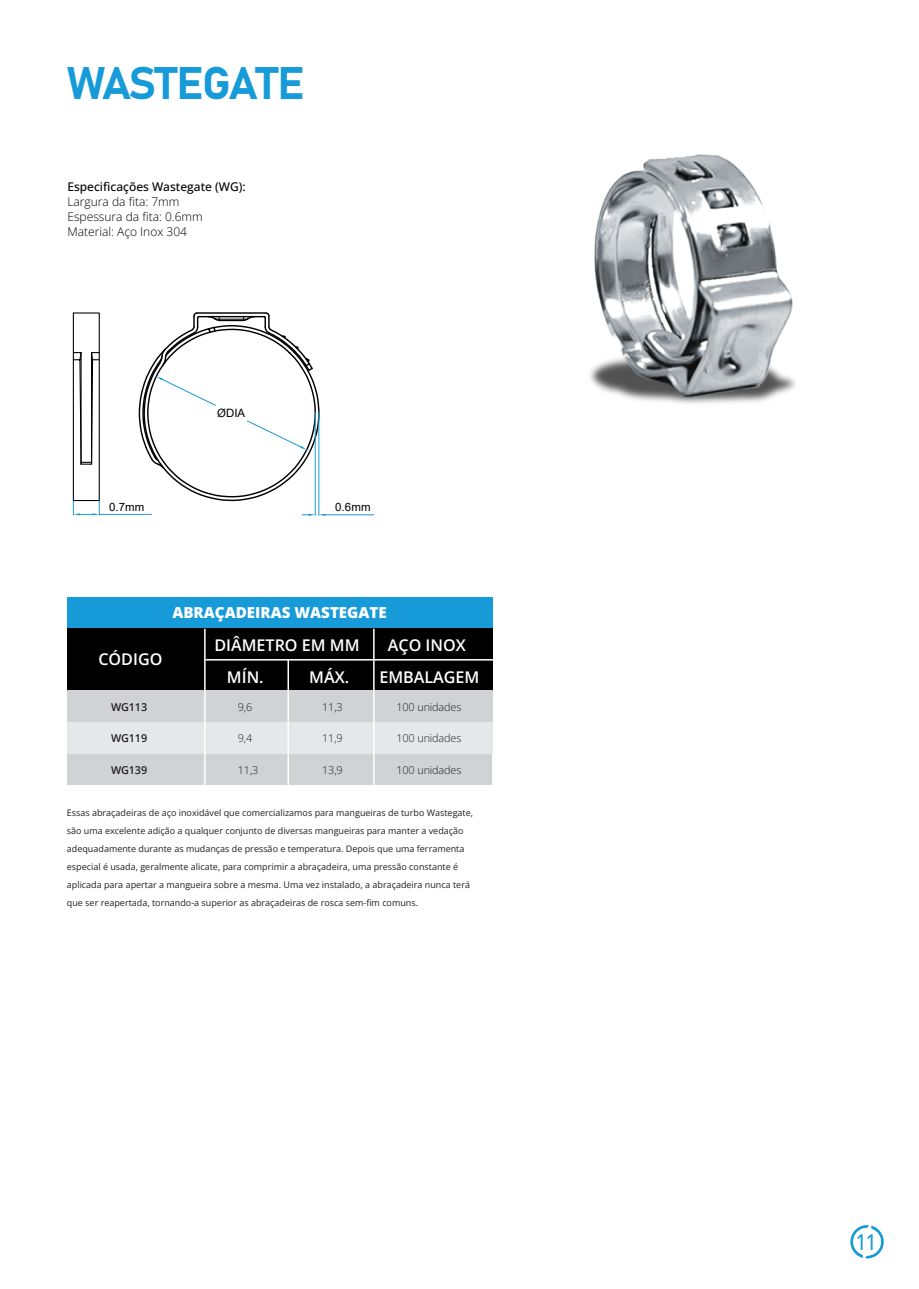
<style>
.page{position:relative;width:919px;height:1289px;background:#fff}
.page>*{position:absolute;margin:0;border:0;box-sizing:border-box;transform-origin:0 0}
.t1{font:45px "Bahnschrift";letter-spacing:-.035em;color:#179bd8}
.t2{font:500 21.9px "Open Sans";color:#179bd8;scale:.86 1}
.t3{font:600 16.05px/31.8px "Open Sans";color:#fff}
.t4{font:800 15.15px "Open Sans";color:#fff}
.t5{font:300 12px/15px "Open Sans";color:#000001}
.t6{font:500 12px "Open Sans";color:#000001}
.t7{font:11.4px "Arial";letter-spacing:.005em;color:#000001}
.t8{font:300 10.8px "Open Sans";letter-spacing:-.01em;color:#231f20}
.t9{font:600 10.8px "Open Sans";letter-spacing:-.01em;color:#231f20}
.t10{font:9px/18px "Open Sans";color:#231f20}
</style>
<div class="page">
<div style="left:67px;top:597px;width:425px;height:31px;background:#179bd8"></div>
<div style="left:67px;top:628px;width:425px;height:62px;background:#000001"></div>
<div style="left:67px;top:690px;width:425px;height:31px;background:#d1d2d4"></div>
<div style="left:67px;top:753px;width:424px;height:31px;background:#d1d2d4"></div>
<div style="left:67px;top:722px;width:425px;height:31px;background:#e6e7e9"></div>
<hr style="left:204px;top:628px;width:1px;height:159px;background:#fff">
<hr style="left:205px;top:659px;width:289px;height:1px;background:#fff">
<hr style="left:373px;top:628px;width:1px;height:159px;background:#fff">
<hr style="left:287px;top:659px;width:2px;height:128px;background:#fff">
<hr style="left:99px;top:514px;width:53px;height:1px;background:#199ad7">
<svg style="left:72px;top:312px;width:28px;height:203px"></svg>
<hr style="left:315px;top:412px;width:1px;height:103px;background:#199ad7">
<hr style="left:318px;top:412px;width:1px;height:103px;background:#199ad7">
<hr style="left:325px;top:514px;width:49px;height:1px;background:#199ad7">
<svg style="left:302px;top:513px;width:23px;height:3px"></svg>
<svg style="left:138px;top:312px;width:182px;height:190px"></svg>
<img style="left:590px;top:154px;width:206px;height:250px">
<svg style="left:850px;top:1225px;width:33px;height:33px"></svg>
<div style="left:853px;top:1227px;width:27px;height:28px;background:#fff;border-radius:50%"></div>
<h1 class="t1" style="left:67px;top:49px;width:239px">WASTEGATE</h1>
<h3 class="t6" style="left:67px;top:178px;width:180px">Especificações Wastegate (WG):</h3>
<h3 class="t5" style="left:67px;top:194px;width:137px">Largura da fita: 7mm<br>Espessura da fita: 0.6mm<br>Material: Aço Inox 304</h3>
<p class="t7" style="left:217px;top:405px;width:30px">ØDIA</p>
<p class="t7" style="left:109px;top:499px;width:37px">0.7mm</p>
<p class="t7" style="left:335px;top:499px;width:37px">0.6mm</p>
<h3 class="t3" style="left:98px;top:642px;width:65px">CÓDIGO</h3>
<p class="t9" style="left:111px;top:699px;width:38px">WG113</p>
<p class="t9" style="left:111px;top:731px;width:38px">WG119</p>
<p class="t9" style="left:111px;top:762px;width:38px">WG139</p>
<h3 class="t4" style="left:172px;top:602px;width:216px">ABRAÇADEIRAS WASTEGATE</h3>
<h3 class="t3" style="left:227px;top:628px;width:134px;text-indent:-13px">DIÂMETRO EM MM<br>MÍN.</h3>
<h3 class="t3" style="left:309px;top:660px;width:41px">MÁX.</h3>
<p class="t8" style="left:238px;top:699px;width:16px">9,6</p>
<p class="t8" style="left:238px;top:731px;width:16px">9,4</p>
<p class="t8" style="left:238px;top:762px;width:22px">11,3</p>
<p class="t8" style="left:322px;top:699px;width:22px">11,3</p>
<p class="t8" style="left:322px;top:731px;width:22px">11,9</p>
<p class="t8" style="left:322px;top:762px;width:22px">13,9</p>
<h3 class="t3" style="left:379px;top:628px;width:102px;text-align:center">AÇO INOX<br>EMBALAGEM</h3>
<p class="t8" style="left:396px;top:699px;width:66px">100 unidades</p>
<p class="t8" style="left:396px;top:731px;width:66px">100 unidades</p>
<p class="t8" style="left:396px;top:762px;width:66px">100 unidades</p>
<p class="t10" style="left:67px;top:803px;width:408px">Essas abraçadeiras de aço inoxidável que comercializamos para mangueiras de turbo Wastegate, são uma excelente adição a qualquer conjunto de diversas mangueiras para manter a vedação adequadamente durante as mudanças de pressão e temperatura. Depois que uma ferramenta especial é usada, geralmente alicate, para comprimir a abraçadeira, uma pressão constante é aplicada para apertar a mangueira sobre a mesma. Uma vez instalado, a abraçadeira nunca terá que ser reapertada, tornando-a superior as abraçadeiras de rosca sem-fim comuns.</p>
<h2 class="t2" style="left:855px;top:1227px;width:25px">1 1<sup>1</sup></h2>
</div>
